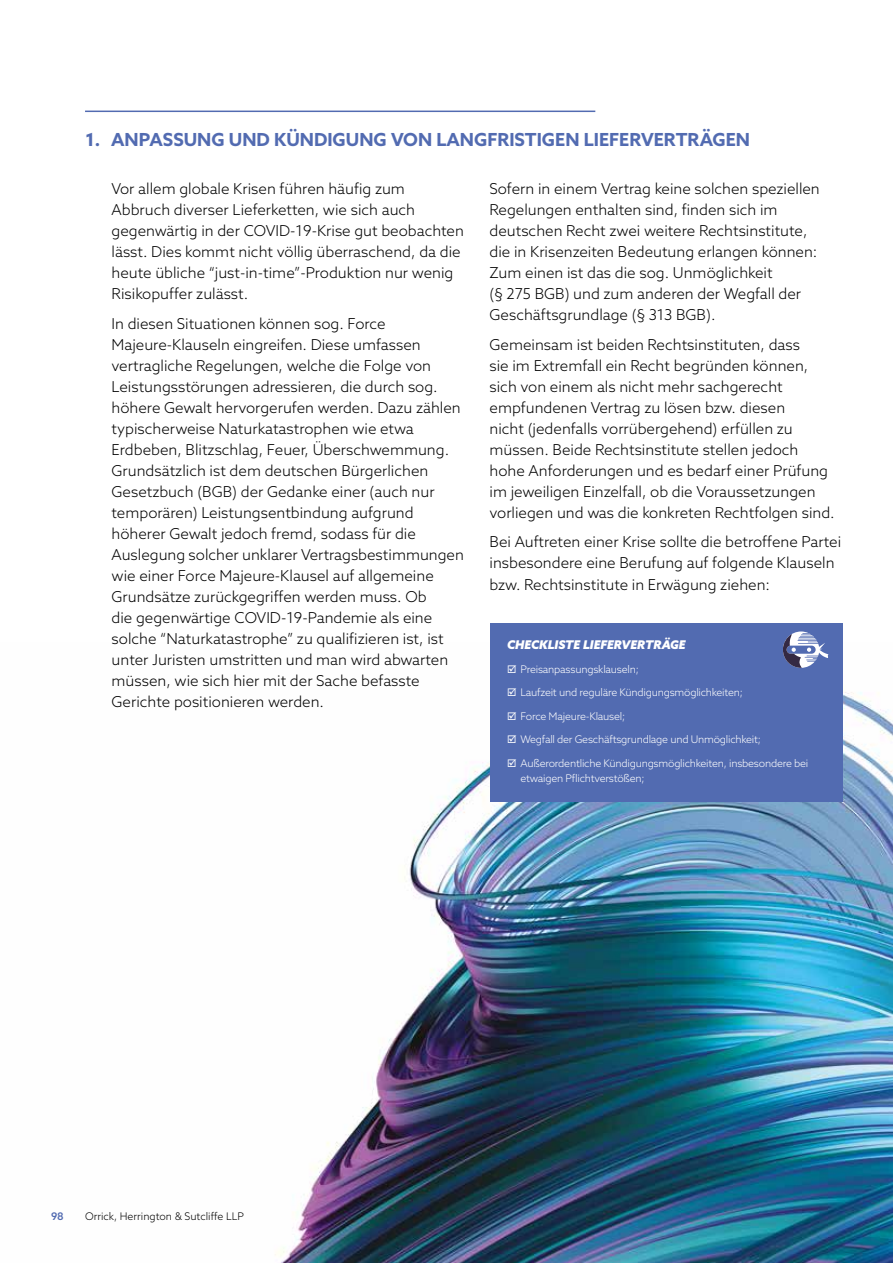
<style>
.page{position:relative;width:893px;height:1263px;background:#fff}
.page>*{position:absolute;margin:0;border:0;box-sizing:border-box;transform-origin:0 0}
.t1{font:700 18px "Azo Sans";color:#526bb1}
.t2{font:300 15px/21px "Azo Sans";color:#000}
.t3{font:italic 900 12px "Azo Sans";color:#fff}
.t4{font:300 10.5px/15px "Azo Sans";letter-spacing:-.02em;color:#fff}
.t5{font:300 10.5px "Azo Sans";color:#000}
.t6{font:500 10.5px "Azo Sans";color:#526bb1}
</style>
<div class="page">
<img style="left:275px;top:642px;width:618px;height:621px">
<div style="left:490px;top:623px;width:352px;height:178px;background:#526bb1"></div>
<svg style="left:783px;top:631px;width:46px;height:37px"></svg>
<hr style="left:85px;top:111px;width:510px;height:1px;background:#526bb1">
<p class="t1" style="left:86px;top:128px;width:666px">1. ANPASSUNG UND KÜNDIGUNG VON LANGFRISTIGEN LIEFERVERTRÄGEN</p>
<p class="t2" style="left:489px;top:178px;width:332px">Sofern in einem Vertrag keine solchen speziellen Regelungen enthalten sind, finden sich im deutschen Recht zwei weitere Rechtsinstitute, die in Krisenzeiten Bedeutung erlangen können:<br>Zum einen ist das die sog. Unmöglichkeit<br>(§ 275 BGB) und zum anderen der Wegfall der Geschäftsgrundlage (§ 313 BGB).</p>
<p class="t2" style="left:489px;top:334px;width:347px">Gemeinsam ist beiden Rechtsinstituten, dass<br>sie im Extremfall ein Recht begründen können, sich von einem als nicht mehr sachgerecht empfundenen Vertrag zu lösen bzw. diesen<br>nicht (jedenfalls vorrübergehend) erfüllen zu müssen. Beide Rechtsinstitute stellen jedoch hohe Anforderungen und es bedarf einer Prüfung im jeweiligen Einzelfall, ob die Voraussetzungen vorliegen und was die konkreten Rechtfolgen sind.</p>
<p class="t2" style="left:489px;top:531px;width:353px">Bei Auftreten einer Krise sollte die betroffene Partei insbesondere eine Berufung auf folgende Klauseln bzw. Rechtsinstitute in Erwägung ziehen:</p>
<p class="t2" style="left:112px;top:178px;width:354px">Vor allem globale Krisen führen häufig zum Abbruch diverser Lieferketten, wie sich auch gegenwärtig in der COVID-19-Krise gut beobachten lässt. Dies kommt nicht völlig überraschend, da die heute übliche “just-in-time”-Produktion nur wenig Risikopuffer zulässt.</p>
<p class="t2" style="left:112px;top:313px;width:354px">In diesen Situationen können sog. Force Majeure-Klauseln eingreifen. Diese umfassen vertragliche Regelungen, welche die Folge von Leistungsstörungen adressieren, die durch sog. höhere Gewalt hervorgerufen werden. Dazu zählen typischerweise Naturkatastrophen wie etwa Erdbeben, Blitzschlag, Feuer, Überschwemmung.<br>Grundsätzlich ist dem deutschen Bürgerlichen Gesetzbuch (BGB) der Gedanke einer (auch nur temporären) Leistungsentbindung aufgrund höherer Gewalt jedoch fremd, sodass für die Auslegung solcher unklarer Vertragsbestimmungen wie einer Force Majeure-Klausel auf allgemeine Grundsätze zurückgegriffen werden muss. Ob<br>die gegenwärtige COVID-19-Pandemie als eine solche “Naturkatastrophe” zu qualifizieren ist, ist unter Juristen umstritten und man wird abwarten müssen, wie sich hier mit der Sache befasste Gerichte positionieren werden.</p>
<p class="t3" style="left:507px;top:637px;width:180px">CHECKLISTE LIEFERVERTRÄGE</p>
<p class="t4" style="left:507px;top:661px;width:133px">☑ Preisanpassungsklauseln;</p>
<p class="t4" style="left:507px;top:685px;width:237px">☑ Laufzeit und reguläre Kündigungsmöglichkeiten;</p>
<p class="t4" style="left:507px;top:708px;width:120px">☑ Force Majeure-Klausel;</p>
<p class="t4" style="left:507px;top:732px;width:255px">☑ Wegfall der Geschäftsgrundlage und Unmöglichkeit;</p>
<p class="t4" style="left:521px;top:755px;width:289px;text-indent:-14px">☑ Außerordentliche Kündigungsmöglichkeiten, insbesondere bei etwaigen Pflichtverstößen;</p>
<p class="t6" style="left:51px;top:1209px;width:14px">98</p>
<p class="t5" style="left:85px;top:1209px;width:160px">Orrick, Herrington &amp; Sutcliffe LLP</p>
</div>
